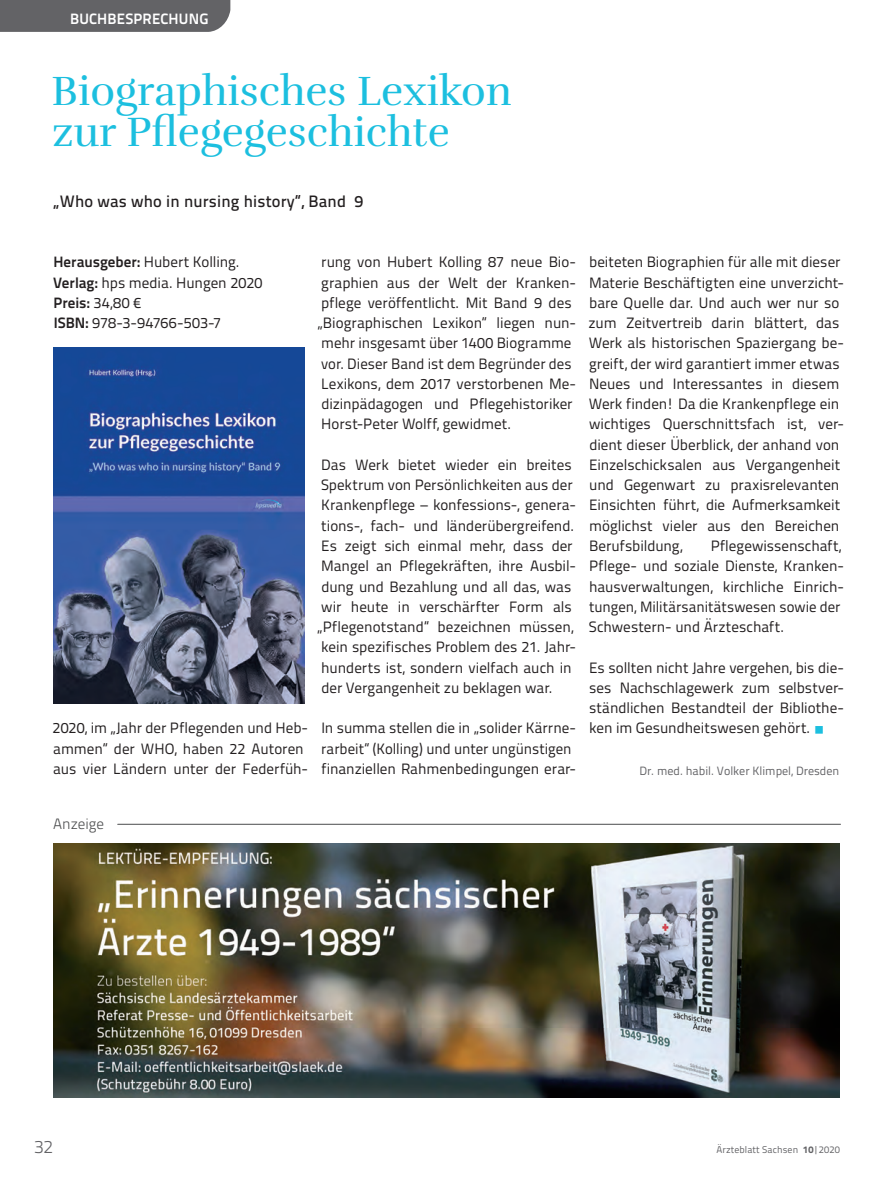
<style>
.page{position:relative;width:893px;height:1191px;background:#fff}
.page>*{position:absolute;margin:0;border:0;box-sizing:border-box;transform-origin:0 0}
.t1{font:42px/40.5px "Rufina";color:#1cbfdf}
.t2{font:300 18px "Titillium Text";color:#636366}
.t3{font:500 16.5px "Titillium Text";letter-spacing:.01em;color:#231f20}
.t4{font:15px/20.2px "Titillium Text";color:#231f20}
.t5{font:700 15px "Titillium Text";letter-spacing:.01em;color:#fff}
.t6{font:300 15px "Titillium Text";letter-spacing:-.005em;color:#4b4c4d}
.t7{font:12px "Titillium Text";color:#636366}
.t8{font:9.75px "Titillium Text";letter-spacing:.01em;color:#636366}
.s1{font-weight:700}
.s2{color:#1cbfdf}
.s3{font-weight:800}
</style>
<div class="page">
<div style="left:0;top:0;width:230px;height:32px;background:#636366"></div>
<img style="left:53px;top:348px;width:251px;height:356px">
<hr style="left:118px;top:824px;width:722px;height:1px;background:#4b4c4d">
<img style="left:53px;top:843px;width:787px;height:254px">
<p class="t5" style="left:70px;top:7px;width:140px">BUCHBESPRECHUNG</p>
<h1 class="t1" style="left:52px;top:71px;width:462px">Biographisches Lexikon zur Pflegegeschichte</h1>
<p class="t3" style="left:53px;top:188px;width:311px">„Who was who in nursing history“, Band 9</p>
<p class="t4" style="left:53px;top:251px;width:211px"><span class="s1">Herausgeber:</span> Hubert Kolling.<br><span class="s1">Verlag:</span> hps media. Hungen 2020<br><span class="s1">Preis:</span> 34,80 €<br><span class="s1">ISBN:</span> 978-3-94766-503-7</p>
<p class="t4" style="left:53px;top:717px;width:257px">2020, im „Jahr der Pflegenden und Heb&shy;ammen“ der WHO, haben 22 Autoren aus vier Ländern unter der Federfüh-</p>
<p class="t4" style="left:317px;top:251px;width:260px">rung von Hubert Kolling 87 neue Bio&shy;graphien aus der Welt der Kranken&shy;pflege veröffentlicht. Mit Band 9 des „Biographischen Lexikon“ liegen nun&shy;mehr insgesamt über 1400 Biogramme vor. Dieser Band ist dem Begründer des Lexikons, dem 2017 verstorbenen Me-- dizinpädagogen und Pflegehistoriker Horst-Peter Wolff, gewidmet.</p>
<p class="t4" style="left:317px;top:454px;width:260px">Das Werk bietet wieder ein breites Spektrum von Persönlichkeiten aus der Krankenpflege – konfessions-, genera&shy;tions-, fach- und länderübergreifend.<br>Es zeigt sich einmal mehr, dass der Mangel an Pflegekräften, ihre Ausbil&shy;dung und Bezahlung und all das, was wir heute in verschärfter Form als „Pflegenotstand“ bezeichnen müssen, kein spezifisches Problem des 21. Jahr&shy;hunderts ist, sondern vielfach auch in der Vergangenheit zu beklagen war.</p>
<p class="t4" style="left:321px;top:717px;width:256px">In summa stellen die in „solider Kärrne&shy;rarbeit“ (Kolling) und unter ungünstigen finanziellen Rahmenbedingungen erar-</p>
<p class="t4" style="left:588px;top:251px;width:257px">beiteten Biographien für alle mit dieser Materie Beschäftigten eine unverzicht&shy;bare Quelle dar. Und auch wer nur so zum Zeitvertreib darin blättert, das Werk als historischen Spaziergang be-- greift, der wird garantiert immer etwas Neues und Interessantes in diesem Werk finden! Da die Krankenpflege ein wichtiges Querschnittsfach ist, ver&shy;dient dieser Überblick, der anhand von Einzelschicksalen aus Vergangenheit und Gegenwart zu praxisrelevanten Einsichten führt, die Aufmerksamkeit möglichst vieler aus den Bereichen Berufsbildung,</p>
<p class="t4" style="left:589px;top:535px;width:257px;text-indent:122px">Pflegewissenschaft, Pflege- und soziale Dienste, Kranken&shy;hausverwaltungen, kirchliche Einrich&shy;tungen, Militärsanitätswesen sowie der Schwestern- und Ärzteschaft.</p>
<p class="t4" style="left:589px;top:656px;width:256px;text-align:justify">Es sollten nicht Jahre vergehen, bis die&shy;ses Nachschlagewerk zum selbstver&shy;ständlichen Bestandteil der Bibliothe&shy;ken im Gesundheitswesen gehört. <span class="s2">○</span></p>
<p class="t7" style="left:639px;top:761px;width:202px">Dr. med. habil. Volker Klimpel, Dresden</p>
<p class="t6" style="left:53px;top:812px;width:52px">Anzeige</p>
<p class="t2" style="left:34px;top:1133px;width:21px">32</p>
<p class="t8" style="left:717px;top:1142px;width:125px">Ärzteblatt Sachsen <span class="s3">10</span>|2020</p>
</div>
